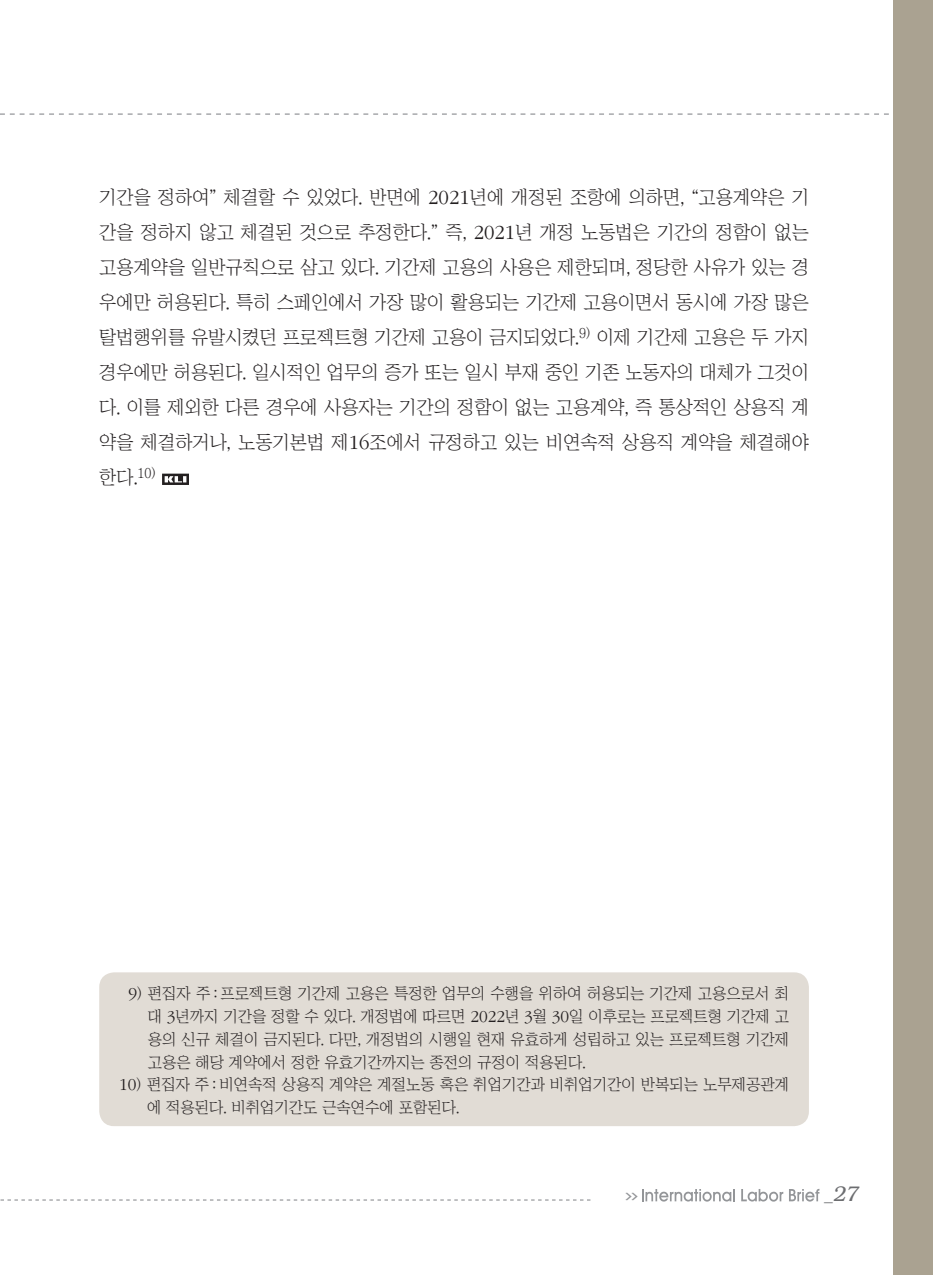
<style>
.page{position:relative;width:933px;height:1275px;background:#fff}
.page>*{position:absolute;margin:0;border:0;box-sizing:border-box;transform-origin:0 0}
.t1{font:italic 300 21px "Bookman";color:#6c6d70}
.t2{font:18.9px/35px "Chosunilbo NM";color:#231f20;text-align:justify}
.각주{font:15.75px/22.8px "Chosunilbo NM";color:#231f20;text-align:justify}
.t3{font:700 7.88px "Ko Pub Dotum";color:#939598;scale:2 1}
.s1{font-family:"ITC Garamond Std";font-weight:300;font-size:20.82px}
.s2{font-family:"ITC Garamond Std";font-weight:300;font-size:17.32px}
.s3{font-family:"Helvetica";font-weight:400;font-style:normal;font-size:17.5px}
</style>
<div class="page">
<svg style="left:0;top:113px;width:889px;height:2px"></svg>
<div style="left:893px;top:0;width:40px;height:1275px;background:#aaa291"></div>
<svg style="left:0;top:1199px;width:590px;height:1px"></svg>
<svg style="left:642px;top:1189px;width:93px;height:13px"></svg>
<svg style="left:741px;top:1189px;width:42px;height:13px"></svg>
<svg style="left:789px;top:1189px;width:30px;height:12px"></svg>
<div style="left:99px;top:972px;width:710px;height:154px;background:#e1dcd5;border-radius:15px"></div>
<svg style="left:162px;top:474px;width:27px;height:11px"></svg>
<p class="t2" style="left:99px;top:179px;width:711px">기간을 정하여” 체결할 수 있었다. 반면에 <span class="s1">2021</span>년에 개정된 조항에 의하면, “고용계약은 기 간을 정하지 않고 체결된 것으로 추정한다.” 즉, <span class="s1">2021</span>년 개정 노동법은 기간의 정함이 없는 고용계약을 일반규칙으로 삼고 있다. 기간제 고용의 사용은 제한되며, 정당한 사유가 있는 경 우에만 허용된다. 특히 스페인에서 가장 많이 활용되는 기간제 고용이면서 동시에 가장 많은 탈법행위를 유발시켰던 프로젝트형 기간제 고용이 금지되었다.<sup>9)</sup> 이제 기간제 고용은 두 가지 경우에만 허용된다. 일시적인 업무의 증가 또는 일시 부재 중인 기존 노동자의 대체가 그것이 다. 이를 제외한 다른 경우에 사용자는 기간의 정함이 없는 고용계약, 즉 통상적인 상용직 계 약을 체결하거나, 노동기본법 제<span class="s1">16</span>조에서 규정하고 있는 비연속적 상용직 계약을 체결해야 한다.<sup>10)</sup></p>
<p class="각주" style="left:148px;top:982px;width:642px;text-indent:-19px"><span class="s2">9</span>) 편집자 주 : 프로젝트형 기간제 고용은 특정한 업무의 수행을 위하여 허용되는 기간제 고용으로서 최 대 <span class="s2">3</span>년까지 기간을 정할 수 있다. 개정법에 따르면 <span class="s2">2022</span>년 <span class="s2">3</span>월 <span class="s2">30</span>일 이후로는 프로젝트형 기간제 고 용의 신규 체결이 금지된다. 다만, 개정법의 시행일 현재 유효하게 성립하고 있는 프로젝트형 기간제 고용은 해당 계약에서 정한 유효기간까지는 종전의 규정이 적용된다.</p>
<p class="각주" style="left:147px;top:1073px;width:643px;text-indent:-28px"><span class="s2">10</span>) 편집자 주 : 비연속적 상용직 계약은 계절노동 혹은 취업기간과 비취업기간이 반복되는 노무제공관계 에 적용된다. 비취업기간도 근속연수에 포함된다.</p>
<p class="t3" style="left:625px;top:1192px;width:8px">&gt;&gt;</p>
<p class="t1" style="left:824px;top:1182px;width:36px"><span class="s3">_</span>27</p>
</div>
